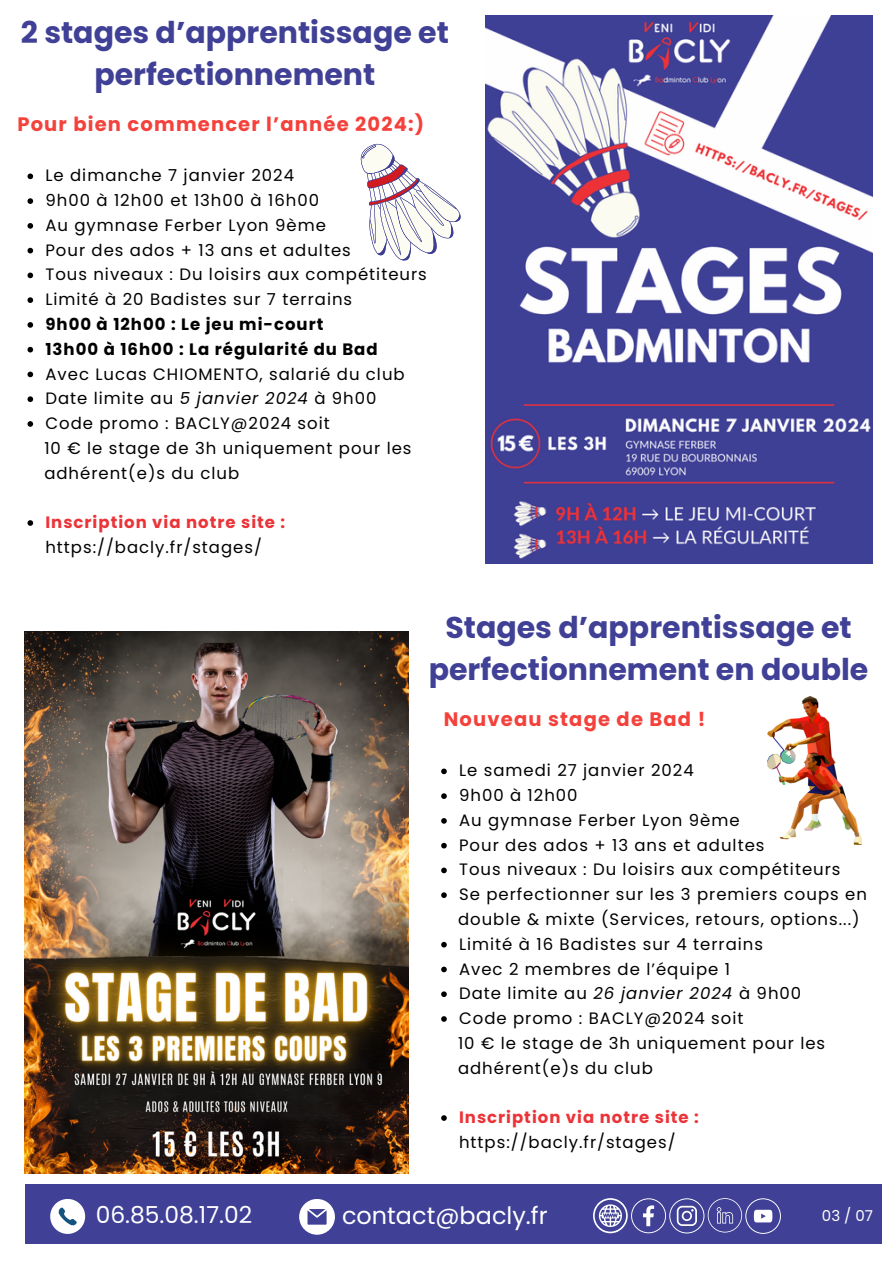
<style>
.page{position:relative;width:893px;height:1264px;background:#fff}
.page>*{position:absolute;margin:0;border:0;box-sizing:border-box;transform-origin:0 0}
.t1{font:700 30px/41.7px "Poppins";color:#3f4096;text-align:center}
.t2{font:23.85px "Poppins";color:#fff}
.t3{font:23.4px "Poppins";color:#fff}
.t4{font:700 19.5px "Poppins";letter-spacing:.06em;color:#f4413b}
.t5{font:16.5px "Poppins";letter-spacing:.06em;color:#000}
.t6{font:700 16.5px/24.8px "Poppins";letter-spacing:.06em;color:#eb3338}
.t7{font:700 16.5px "Poppins";letter-spacing:.06em;color:#000}
.t8{font:15px "Poppins";color:#fff}
.s1{font-style:italic}
.s2{font-weight:400;color:#000}
</style>
<div class="page">
<div style="left:25px;top:1184px;width:856px;height:59px;background:#3f4096"></div>
<svg style="left:50px;top:1199px;width:35px;height:34px"></svg>
<svg style="left:593px;top:1198px;width:187px;height:35px"></svg>
<svg style="left:299px;top:1199px;width:36px;height:35px"></svg>
<img style="left:485px;top:16px;width:387px;height:548px">
<img style="left:25px;top:631px;width:383px;height:542px">
<img style="left:767px;top:696px;width:94px;height:148px">
<svg style="left:361px;top:143px;width:100px;height:117px"></svg>
<svg style="left:27px;top:173px;width:6px;height:6px"></svg>
<svg style="left:27px;top:198px;width:6px;height:6px"></svg>
<svg style="left:27px;top:223px;width:6px;height:6px"></svg>
<svg style="left:27px;top:248px;width:6px;height:5px"></svg>
<svg style="left:27px;top:272px;width:6px;height:6px"></svg>
<svg style="left:27px;top:297px;width:6px;height:6px"></svg>
<svg style="left:27px;top:322px;width:6px;height:6px"></svg>
<svg style="left:27px;top:347px;width:6px;height:5px"></svg>
<svg style="left:27px;top:371px;width:6px;height:6px"></svg>
<svg style="left:27px;top:396px;width:6px;height:6px"></svg>
<svg style="left:27px;top:421px;width:6px;height:6px"></svg>
<svg style="left:27px;top:520px;width:6px;height:6px"></svg>
<svg style="left:441px;top:768px;width:6px;height:6px"></svg>
<svg style="left:441px;top:793px;width:6px;height:6px"></svg>
<svg style="left:441px;top:818px;width:6px;height:5px"></svg>
<svg style="left:441px;top:842px;width:6px;height:6px"></svg>
<svg style="left:441px;top:867px;width:6px;height:6px"></svg>
<svg style="left:441px;top:892px;width:6px;height:6px"></svg>
<svg style="left:441px;top:941px;width:6px;height:6px"></svg>
<svg style="left:441px;top:966px;width:6px;height:6px"></svg>
<svg style="left:441px;top:991px;width:6px;height:6px"></svg>
<svg style="left:441px;top:1016px;width:6px;height:5px"></svg>
<svg style="left:441px;top:1115px;width:6px;height:5px"></svg>
<p class="t1" style="left:21px;top:12px;width:429px">2 stages d’apprentissage et perfectionnement</p>
<p class="t4" style="left:17px;top:110px;width:408px">Pour bien commencer l’année 2024:)</p>
<p class="t5" style="left:45px;top:164px;width:250px">Le dimanche 7 janvier 2024</p>
<p class="t5" style="left:45px;top:189px;width:275px">9h00 à 12h00 et 13h00 à 16h00</p>
<p class="t5" style="left:45px;top:213px;width:282px">Au gymnase Ferber Lyon 9ème</p>
<p class="t5" style="left:45px;top:238px;width:307px">Pour des ados + 13 ans et adultes</p>
<p class="t5" style="left:45px;top:263px;width:383px">Tous niveaux : Du loisirs aux compétiteurs</p>
<p class="t5" style="left:45px;top:288px;width:308px">Limité à 20 Badistes sur 7 terrains</p>
<p class="t7" style="left:45px;top:312px;width:279px">9h00 à 12h00 : Le jeu mi-court</p>
<p class="t7" style="left:45px;top:337px;width:334px">13h00 à 16h00 : La régularité du Bad</p>
<p class="t5" style="left:45px;top:362px;width:361px">Avec Lucas CHIOMENTO, salarié du club</p>
<p class="t5" style="left:45px;top:387px;width:332px">Date limite au <span class="s1">5 janvier 2024</span> à 9h00</p>
<p class="t5" style="left:45px;top:411px;width:286px">Code promo : BACLY@2024 soit</p>
<p class="t5" style="left:44px;top:436px;width:369px">10 € le stage de 3h uniquement pour les</p>
<p class="t5" style="left:44px;top:461px;width:196px">adhérent(e)s du club</p>
<p class="t6" style="left:45px;top:510px;width:241px">Inscription via notre site : <span class="s2">https://bacly.fr/stages/</span></p>
<p class="t1" style="left:428px;top:607px;width:441px">Stages d’apprentissage et perfectionnement en double</p>
<p class="t4" style="left:444px;top:705px;width:263px">Nouveau stage de Bad !</p>
<p class="t5" style="left:459px;top:759px;width:236px">Le samedi 27 janvier 2024</p>
<p class="t5" style="left:459px;top:783px;width:120px">9h00 à 12h00</p>
<p class="t5" style="left:459px;top:808px;width:282px">Au gymnase Ferber Lyon 9ème</p>
<p class="t5" style="left:459px;top:833px;width:307px">Pour des ados + 13 ans et adultes</p>
<p class="t5" style="left:459px;top:858px;width:383px">Tous niveaux : Du loisirs aux compétiteurs</p>
<p class="t5" style="left:459px;top:882px;width:409px">Se perfectionner sur les 3 premiers coups en</p>
<p class="t5" style="left:458px;top:907px;width:403px">double &amp; mixte (Services, retours, options...)</p>
<p class="t5" style="left:459px;top:932px;width:305px">Limité à 16 Badistes sur 4 terrains</p>
<p class="t5" style="left:459px;top:957px;width:272px">Avec 2 membres de l’équipe 1</p>
<p class="t5" style="left:459px;top:981px;width:344px">Date limite au <span class="s1">26 janvier 2024</span> à 9h00</p>
<p class="t5" style="left:459px;top:1006px;width:286px">Code promo : BACLY@2024 soit</p>
<p class="t5" style="left:458px;top:1031px;width:369px">10 € le stage de 3h uniquement pour les</p>
<p class="t5" style="left:458px;top:1056px;width:196px">adhérent(e)s du club</p>
<p class="t6" style="left:459px;top:1104px;width:241px">Inscription via notre site : <span class="s2">https://bacly.fr/stages/</span></p>
<p class="t3" style="left:96px;top:1198px;width:158px">06.85.08.17.02</p>
<p class="t2" style="left:342px;top:1198px;width:207px">contact@bacly.fr</p>
<p class="t8" style="left:821px;top:1205px;width:52px">03 / 07</p>
</div>
